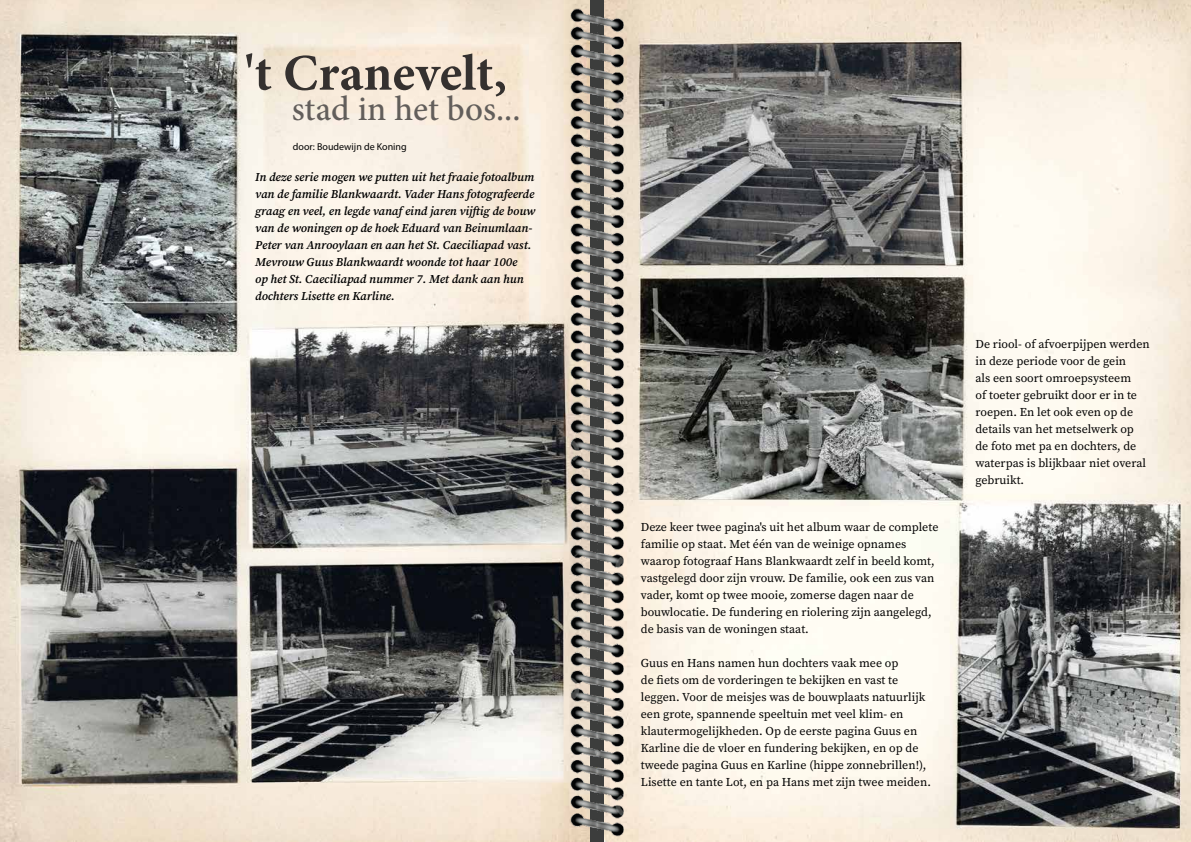
<style>
.page{position:relative;width:1191px;height:842px;background:#fff}
.page>*{position:absolute;margin:0;border:0;box-sizing:border-box;transform-origin:0 0}
.t1{font:700 51.5px "Minion Pro";color:#35312f}
.t2{font:500 35px "Minion Pro";color:#625e5b}
.t3{font:12px/17px "Source Serif Variable";color:#000}
.t4{font:italic 12px/17px "Source Serif Variable";color:#000}
.t5{font:10px "Myriad Variable Concept";color:#000}
</style>
<div class="page">
<img style="left:604px;top:0;width:587px;height:842px">
<img style="left:0;top:0;width:590px;height:842px">
<img style="left:556px;top:0;width:68px;height:838px">
<h1 class="t1" style="left:244px;top:37px;width:264px">'t Cranevelt,</h1>
<h2 class="t2" style="left:292px;top:85px;width:230px">stad in het bos...</h2>
<p class="t5" style="left:293px;top:141px;width:115px">door: Boudewijn de Koning</p>
<p class="t4" style="left:255px;top:168px;width:281px">In deze serie mogen we putten uit het fraaie fotoalbum van de familie Blankwaardt. Vader Hans fotografeerde graag en veel, en legde vanaf eind jaren vijftig de bouw van de woningen op de hoek Eduard van Beinumlaan-Peter van Anrooylaan en aan het St. Caeciliapad vast.<br>Mevrouw Guus Blankwaardt woonde tot haar 100e<br>op het St. Caeciliapad nummer 7. Met dank aan hun dochters Lisette en Karline.</p>
<p class="t3" style="left:641px;top:519px;width:299px">Deze keer twee pagina's uit het album waar de complete familie op staat. Met één van de weinige opnames waarop fotograaf Hans Blankwaardt zelf in beeld komt, vastgelegd door zijn vrouw. De familie, ook een zus van vader, komt op twee mooie, zomerse dagen naar de bouwlocatie. De fundering en riolering zijn aangelegd, de basis van de woningen staat.</p>
<p class="t3" style="left:641px;top:655px;width:291px">Guus en Hans namen hun dochters vaak mee op<br>de fiets om de vorderingen te bekijken en vast te leggen. Voor de meisjes was de bouwplaats natuurlijk een grote, spannende speeltuin met veel klim- en klautermogelijkheden. Op de eerste pagina Guus en Karline die de vloer en fundering bekijken, en op de tweede pagina Guus en Karline (hippe zonnebrillen!), Lisette en tante Lot, en pa Hans met zijn twee meiden.</p>
<p class="t3" style="left:975px;top:335px;width:176px">De riool- of afvoerpijpen werden in deze periode voor de gein<br>als een soort omroepsysteem<br>of toeter gebruikt door er in te roepen. En let ook even op de details van het metselwerk op de foto met pa en dochters, de waterpas is blijkbaar niet overal gebruikt.</p>
</div>
